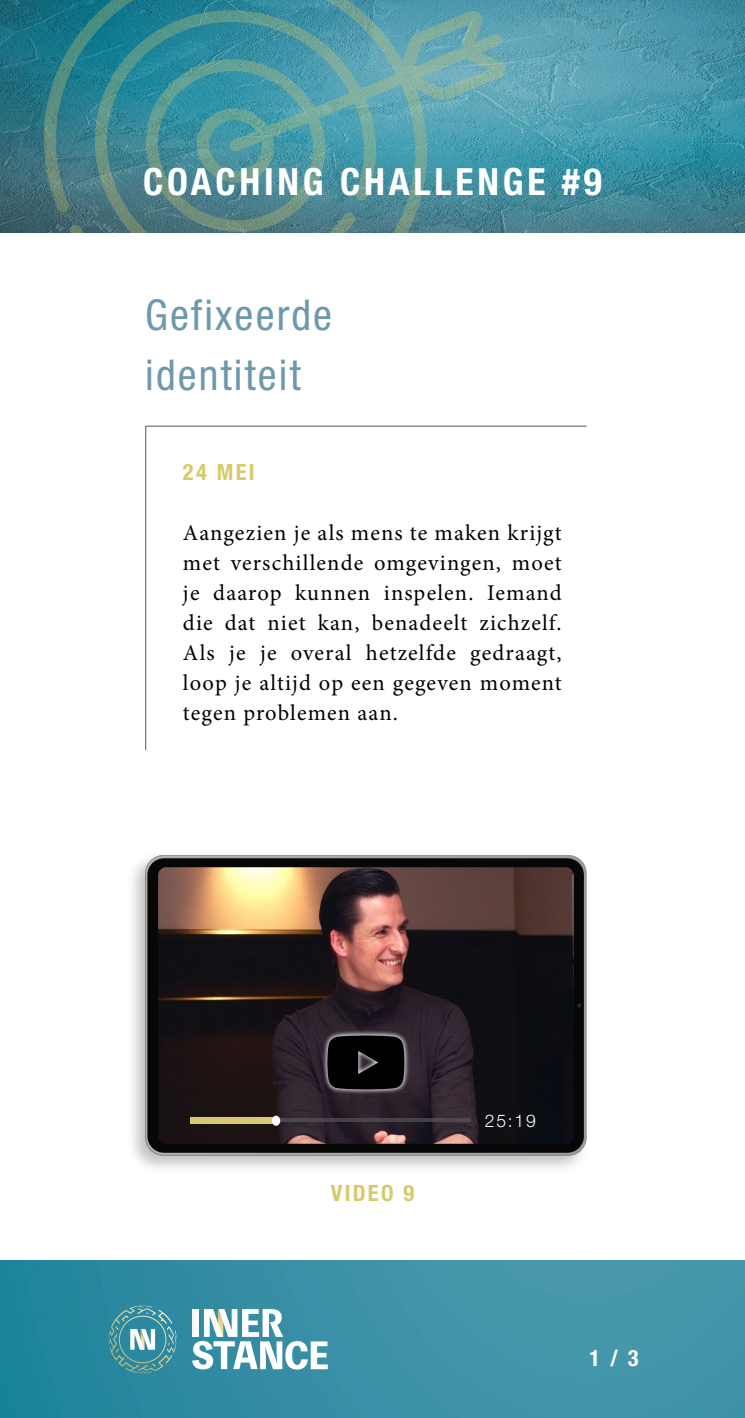
<style>
.page{position:relative;width:745px;height:1418px;background:#fff}
.page>*{position:absolute;margin:0;border:0;box-sizing:border-box;transform-origin:0 0}
.t1{font:condensed 42.5px/60px "Helvetica Neue LT Pro";letter-spacing:.05em;color:#6e98ac}
.t2{font:700 condensed 37.5px "Helvetica Neue LT Pro";letter-spacing:.1em;color:#fff}
.t3{font:22.5px/30px "Minion Pro";letter-spacing:.05em;color:#000;text-align:justify}
.t4{font:700 condensed 22.5px "Helvetica Neue LT Pro";letter-spacing:.1em;color:#d8c96c}
.t5{font:700 condensed 22.5px "Helvetica Neue LT Pro";color:#fff}
.t6{font:300 17.5px "Helvetica Neue LT Pro";color:#fff}
</style>
<div class="page">
<img style="left:0;top:0;width:744px;height:233px">
<svg style="left:39px;top:0;width:468px;height:233px;background:#4b9099"></svg>
<img style="left:0;top:1260px;width:744px;height:157px">
<svg style="left:145px;top:425px;width:442px;height:326px"></svg>
<svg style="left:192px;top:1308px;width:135px;height:61px"></svg>
<svg style="left:109px;top:1305px;width:67px;height:68px;background:#519ba6"></svg>
<div style="left:126px;top:850px;width:464px;height:325px;background:#000;opacity:.24"></div>
<svg style="left:146px;top:856px;width:439px;height:298px;background:#878683"></svg>
<svg style="left:147px;top:858px;width:436px;height:294px;background:#392b29"></svg>
<svg style="left:577px;top:1003px;width:3px;height:4px"></svg>
<div style="left:190px;top:1117px;width:86px;height:6px;background:#d8c96c"></div>
<hr style="left:275px;top:1118px;width:196px;height:3px;background:#555">
<div style="left:272px;top:1115px;width:8px;height:10px;background:#fff;border-radius:50%"></div>
<div style="left:322px;top:1030px;width:87px;height:64px;background:#fff;opacity:.79"></div>
<svg style="left:327px;top:1035px;width:77px;height:54px;background:#0f0e0f"></svg>
<h2 class="t2" style="left:143px;top:159px;width:459px">COACHING CHALLENGE #9</h2>
<h1 class="t1" style="left:145px;top:285px;width:188px">Gefixeerde identiteit</h1>
<p class="t4" style="left:183px;top:458px;width:73px">24 MEI</p>
<p class="t3" style="left:183px;top:518px;width:380px">Aangezien je als mens te maken krijgt met verschillende omgevingen, moet je daarop kunnen inspelen. Iemand die dat niet kan, benadeelt zichzelf.<br>Als je je overal hetzelfde gedraagt, loop je altijd op een gegeven moment tegen problemen aan.</p>
<p class="t4" style="left:330px;top:1178px;width:85px">VIDEO 9</p>
<p class="t6" style="left:484px;top:1110px;width:52px">25:19</p>
<p class="t5" style="left:589px;top:1343px;width:50px">1 / 3</p>
</div>
